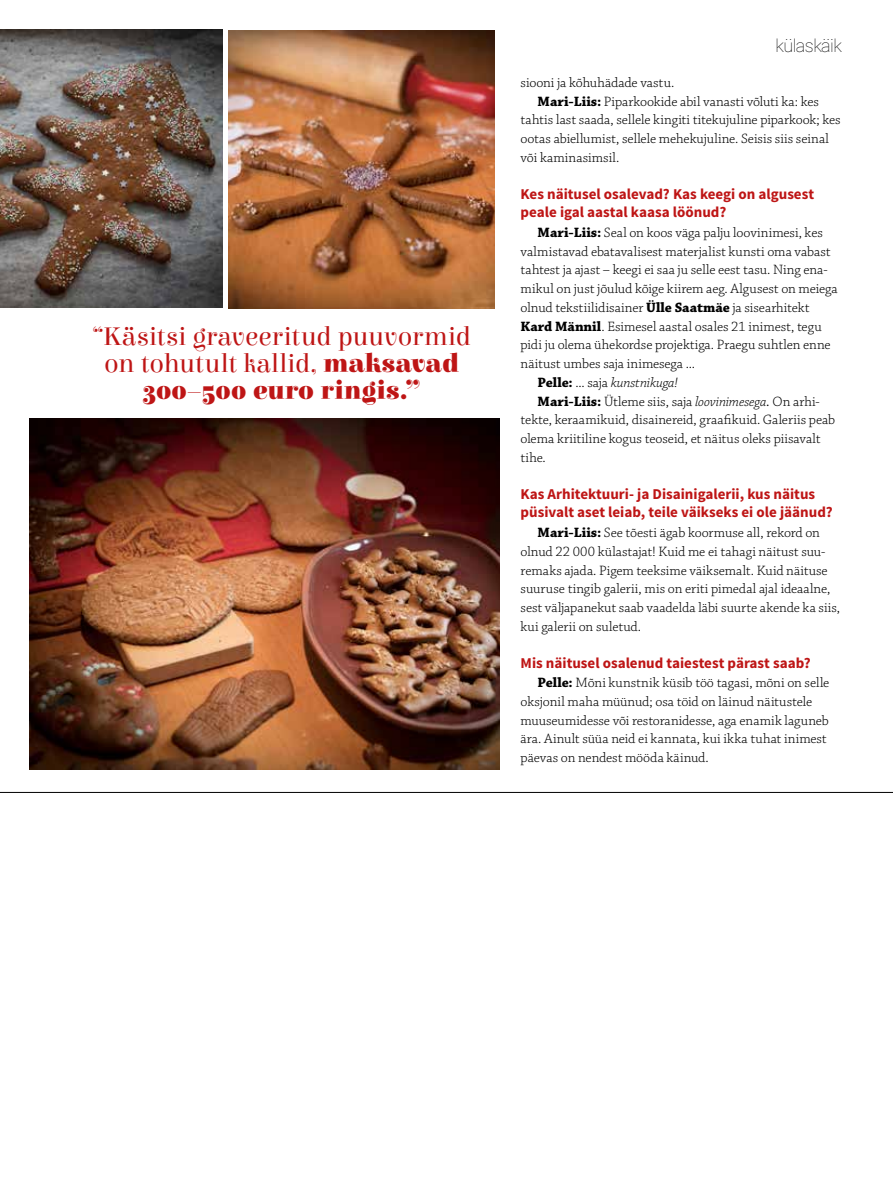
<style>
.page{position:relative;width:893px;height:1191px;background:#fff}
.page>*{position:absolute;margin:0;border:0;box-sizing:border-box;transform-origin:0 0}
.t1{font:27px/27px "Elsie";color:#be1515;text-align:center}
.t2{font:100 18px "Roboto";letter-spacing:-.03em;color:#000}
.t3{font:700 15px/18px "Source Sans Pro";color:#be1515}
.t4{font:300 14.25px/18.8px "Chaparral Pro";letter-spacing:-.005em;color:#000}
.t5{font:italic 300 14.25px "Chaparral Pro";letter-spacing:-.005em;color:#000}
.s1{font-weight:900}
.s2{font-weight:700}
.s3{font-weight:700;font-style:normal}
.s4{font-style:normal}
.s5{font-style:italic}
.s6{font-weight:400;font-style:italic}
</style>
<div class="page">
<hr style="left:0;top:792px;width:893px;height:1px;background:#000">
<img style="left:0;top:30px;width:222px;height:277px">
<img style="left:30px;top:419px;width:469px;height:351px">
<img style="left:229px;top:31px;width:265px;height:277px">
<h1 class="t1" style="left:92px;top:323px;width:380px">“Käsitsi graveeritud puuvormid on tohutult kallid, <span class="s1">maksavad<br>300–500 euro ringis.”</span></h1>
<p class="t2" style="left:775px;top:33px;width:68px">külaskäik</p>
<p class="t4" style="left:521px;top:74px;width:155px">siooni ja kõhuhädade vastu.</p>
<p class="t4" style="left:538px;top:92px;width:283px"><span class="s2">Mari-Liis:</span> Piparkookide abil vanasti võluti ka: kes</p>
<p class="t4" style="left:521px;top:111px;width:322px">tahtis last saada, sellele kingiti titekujuline piparkook; kes</p>
<p class="t4" style="left:521px;top:130px;width:310px">ootas abiellumist, sellele mehekujuline. Seisis siis seinal</p>
<p class="t4" style="left:521px;top:149px;width:100px">või kaminasimsil.</p>
<p class="t3" style="left:521px;top:185px;width:295px">Kes näitusel osalevad? Kas keegi on algusest peale igal aastal kaasa löönud?</p>
<p class="t4" style="left:538px;top:224px;width:287px"><span class="s2">Mari-Liis:</span> Seal on koos väga palju loovinimesi, kes</p>
<p class="t4" style="left:521px;top:242px;width:312px">valmistavad ebatavalisest materjalist kunsti oma vabast</p>
<p class="t4" style="left:521px;top:261px;width:309px">tahtest ja ajast – keegi ei saa ju selle eest tasu. Ning ena-</p>
<p class="t4" style="left:521px;top:280px;width:319px">mikul on just jõulud kõige kiirem aeg. Algusest on meiega</p>
<p class="t4" style="left:521px;top:299px;width:291px">olnud tekstiilidisainer <span class="s2">Ülle Saatmäe</span> ja sisearhitekt</p>
<p class="t4" style="left:521px;top:317px;width:303px"><span class="s2">Kard Männil</span>. Esimesel aastal osales 21 inimest, tegu</p>
<p class="t4" style="left:521px;top:336px;width:312px">pidi ju olema ühekordse projektiga. Praegu suhtlen enne</p>
<p class="t4" style="left:521px;top:355px;width:176px">näitust umbes saja inimesega ...</p>
<p class="t5" style="left:538px;top:375px;width:142px"><span class="s3">Pelle:</span> <span class="s4">... saja</span> kunstnikuga!</p>
<p class="t4" style="left:538px;top:392px;width:284px"><span class="s2">Mari-Liis:</span> Ütleme siis, saja <span class="s5">loovinimesega</span><span class="s6">.</span> On arhi-</p>
<p class="t4" style="left:521px;top:411px;width:316px">tekte, keraamikuid, disainereid, graafikuid. Galeriis peab</p>
<p class="t4" style="left:521px;top:430px;width:301px">olema kriitiline kogus teoseid, et näitus oleks piisavalt</p>
<p class="t4" style="left:521px;top:449px;width:27px">tihe.</p>
<p class="t3" style="left:521px;top:485px;width:314px">Kas Arhitektuuri- ja Disainigalerii, kus näitus püsivalt aset leiab, teile väikseks ei ole jäänud?</p>
<p class="t4" style="left:521px;top:524px;width:321px;text-indent:17px"><span class="s2">Mari-Liis:</span> See tõesti ägab koormuse all, rekord on olnud 22 000 külastajat! Kuid me ei tahagi näitust suu&shy;remaks ajada. Pigem teeksime väiksemalt. Kuid näituse suuruse tingib galerii, mis on eriti pimedal ajal ideaalne, sest väljapanekut saab vaadelda läbi suurte akende ka siis, kui galerii on suletud.</p>
<p class="t3" style="left:521px;top:654px;width:292px">Mis näitusel osalenud taiestest pärast saab?</p>
<p class="t4" style="left:521px;top:674px;width:310px;text-indent:17px"><span class="s2">Pelle:</span> Mõni kunstnik küsib töö tagasi, mõni on selle oksjonil maha müünud; osa töid on läinud näitustele muuseumidesse või restoranidesse, aga enamik laguneb ära. Ainult süüa neid ei kannata, kui ikka tuhat inimest päevas on nendest mööda käinud.</p>
</div>
